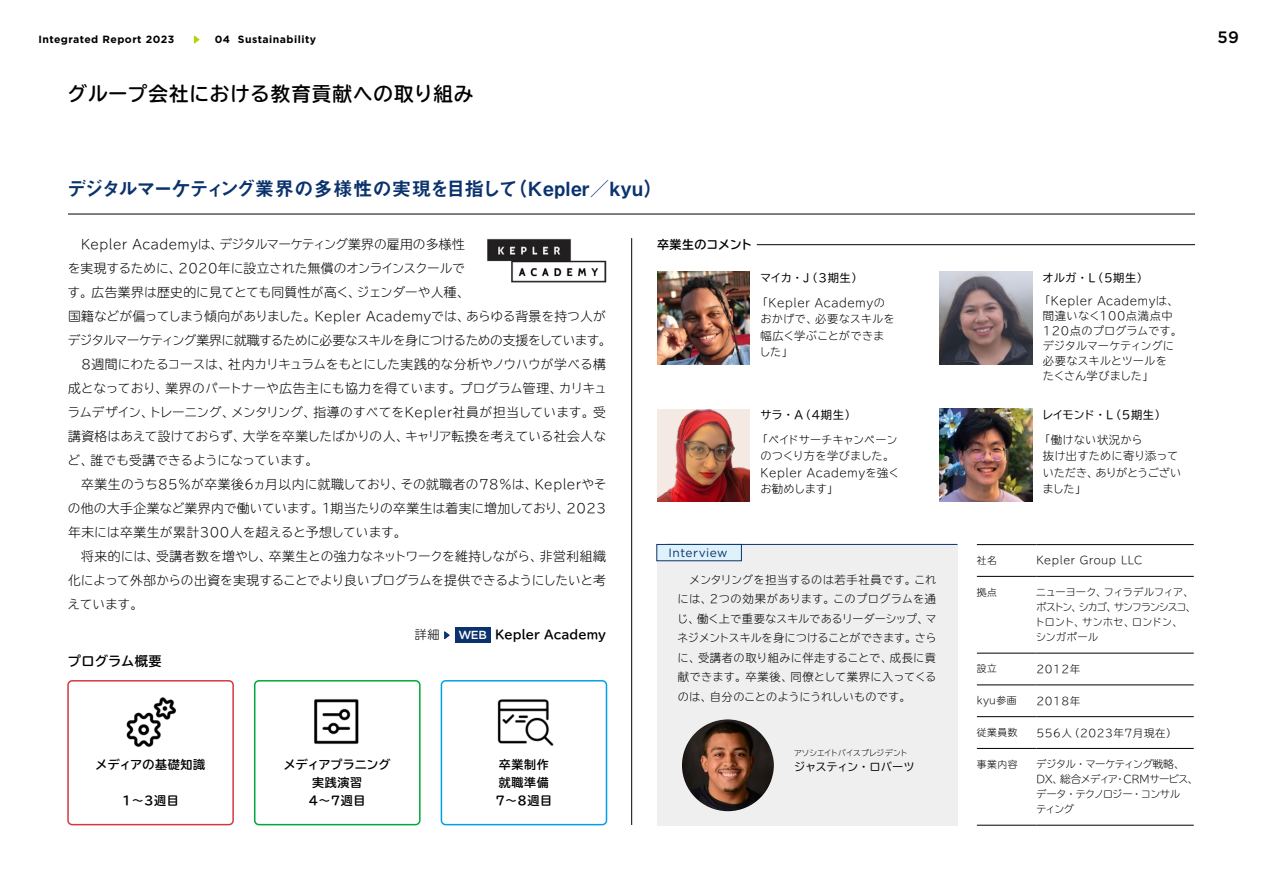
<style>
.page{position:relative;width:1263px;height:893px;background:#fff}
.page>*{position:absolute;margin:0;border:0;box-sizing:border-box;transform-origin:0 0}
.t1{font:19.5px "Midashi Go Pr 6 N MB31";letter-spacing:-.045em;color:#0a326d}
.t2{font:700 19.5px "Tsutawaru R Go Std";letter-spacing:.055em;color:#000}
.t3{font:500 16.5px "Gotham";color:#000}
.t4{font:700 13.2px "Tsutawaru R Go Std";letter-spacing:.02em;color:#000}
.t5{font:300 12.75px/24px "Tsutawaru R Go Std Super";letter-spacing:.005em;color:#000}
.t6{font:700 12px/18px "Tsutawaru R Go Std";letter-spacing:.015em;color:#000;text-align:center}
.t7{font:700 12px/18px "Tsutawaru R Go Std";letter-spacing:.055em;color:#000}
.t8{font:12px "Gotham";letter-spacing:.045em;color:#0a326d}
.t9{font:700 12px "Tsutawaru R Go Std";letter-spacing:.04em;color:#000}
.t10{font:700 12px "Tsutawaru R Go Std";letter-spacing:-.015em;color:#000}
.t11{font:300 12px "Tsutawaru R Go Std Super";color:#000}
.t12{font:300 11.25px/19.5px "Tsutawaru R Go Std Super";letter-spacing:.015em;color:#000}
.t13{font:300 11.25px/16.5px "Tsutawaru R Go Std Super";letter-spacing:.035em;color:#000}
.t14{font:11.25px "Tsutawaru R Go Std";letter-spacing:-.005em;color:#000}
.t15{font:300 11.25px/16.5px "Tsutawaru R Go Std Super";letter-spacing:-.005em;color:#000}
.t16{font:11.25px "Tsutawaru R Go Std";letter-spacing:-.045em;color:#000}
.t17{font:300 10.5px/15px "Tsutawaru R Go Std Super";letter-spacing:-.075em;color:#000}
.t18{font:300 10.5px/15px "Tsutawaru R Go Std Super";letter-spacing:-.085em;color:#000}
.t19{font:700 10.5px "Gotham";letter-spacing:.045em;color:#000}
.t20{font:300 10.5px "Tsutawaru R Go Std Super";letter-spacing:.055em;color:#000}
.t21{font:300 10.5px "Tsutawaru R Go Std Super";letter-spacing:-.03em;color:#000}
.t22{font:300 9.75px "Tsutawaru R Go Std Super";letter-spacing:.055em;color:#000}
.t23{font:300 8.25px "Tsutawaru R Go Std Super";letter-spacing:-.08em;color:#000}
.s1{font-family:"Gotham";font-weight:500;font-size:11.7px;color:#fff}
</style>
<div class="page">
<hr style="left:68px;top:214px;width:1127px;height:1px;background:#000">
<img style="left:487px;top:238px;width:120px;height:45px">
<hr style="left:631px;top:238px;width:1px;height:587px;background:#000">
<svg style="left:444px;top:631px;width:6px;height:9px"></svg>
<div style="left:455px;top:627px;width:36px;height:15px;background:#0a326d"></div>
<img style="left:939px;top:409px;width:93px;height:92px">
<img style="left:657px;top:272px;width:93px;height:92px">
<img style="left:939px;top:272px;width:93px;height:92px">
<img style="left:657px;top:409px;width:93px;height:92px">
<hr style="left:757px;top:244px;width:438px;height:1px;background:#000">
<hr style="left:977px;top:576px;width:59px;height:1px;background:#000">
<hr style="left:1036px;top:576px;width:158px;height:1px;background:#000">
<hr style="left:977px;top:685px;width:59px;height:1px;background:#000">
<hr style="left:1036px;top:685px;width:158px;height:1px;background:#000">
<hr style="left:977px;top:748px;width:59px;height:1px;background:#000">
<hr style="left:1036px;top:748px;width:158px;height:1px;background:#000">
<hr style="left:977px;top:544px;width:59px;height:1px;background:#000">
<hr style="left:1036px;top:544px;width:158px;height:1px;background:#000">
<hr style="left:977px;top:825px;width:59px;height:1px;background:#000">
<hr style="left:1036px;top:825px;width:158px;height:1px;background:#000">
<hr style="left:977px;top:653px;width:59px;height:1px;background:#000">
<hr style="left:1036px;top:653px;width:158px;height:1px;background:#000">
<hr style="left:977px;top:716px;width:59px;height:1px;background:#000">
<hr style="left:1036px;top:716px;width:158px;height:1px;background:#000">
<div style="left:657px;top:544px;width:300px;height:281px;background:#efefef"></div>
<hr style="left:667px;top:544px;width:290px;height:1px;background:#0a326d">
<div style="left:657px;top:544px;width:84px;height:17px;background:#dff2fc"></div>
<div style="left:656px;top:544px;width:86px;height:17px;border:1px solid #0a326d"></div>
<img style="left:682px;top:719px;width:92px;height:92px;border-radius:46px">
<div style="left:67px;top:680px;width:167px;height:145px;border:2px solid #d2393f;border-radius:4px"></div>
<div style="left:254px;top:680px;width:167px;height:145px;border:2px solid #00a73b;border-radius:4px"></div>
<div style="left:441px;top:680px;width:166px;height:145px;border:2px solid #00a0e9;border-radius:4px"></div>
<img style="left:126px;top:697px;width:50px;height:50px">
<img style="left:314px;top:699px;width:45px;height:45px">
<img style="left:497px;top:699px;width:57px;height:47px">
<svg style="left:194px;top:35px;width:6px;height:9px"></svg>
<p class="t19" style="left:38px;top:32px;width:137px">Integrated Report 2023</p>
<p class="t19" style="left:215px;top:32px;width:103px">04 Sustainability</p>
<p class="t3" style="left:1217px;top:27px;width:23px">59</p>
<h1 class="t2" style="left:67px;top:78px;width:407px">グループ会社における教育貢献への取り組み</h1>
<h1 class="t1" style="left:67px;top:173px;width:598px">デジタルマーケティング業界の多様性の実現を目指して（Kepler／kyu）</h1>
<p class="t5" style="left:67px;top:232px;width:546px">　Kepler Academyは、デジタルマーケティング業界の雇用の多様性<br>を実現するために、2020年に設立された無償のオンラインスクールで<br>す。広告業界は歴史的に見てとても同質性が高く、ジェンダーや人種、<br>国籍などが偏ってしまう傾向がありました。Kepler Academyでは、あらゆる背景を持つ人がデジタルマーケティング業界に就職するために必要なスキルを身につけるための支援をしています。　8週間にわたるコースは、社内カリキュラムをもとにした実践的な分析やノウハウが学べる構成となっており、業界のパートナーや広告主にも協力を得ています。プログラム管理、カリキュラムデザイン、トレーニング、メンタリング、指導のすべてをKepler社員が担当しています。受講資格はあえて設けておらず、大学を卒業したばかりの人、キャリア転換を考えている社会人など、誰でも受講できるようになっています。<br>　卒業生のうち85％が卒業後6ヵ月以内に就職しており、その就職者の78％は、Keplerやその他の大手企業など業界内で働いています。１期当たりの卒業生は着実に増加しており、2023年末には卒業生が累計300人を超えると予想しています。<br>　将来的には、受講者数を増やし、卒業生との強力なネットワークを維持しながら、非営利組織化によって外部からの出資を実現することでより良いプログラムを提供できるようにしたいと考えています。</p>
<p class="t11" style="left:415px;top:624px;width:26px">詳細</p>
<p class="t6" style="left:458px;top:625px;width:149px"><span class="s1">WEB</span> Kepler Academy</p>
<p class="t4" style="left:68px;top:651px;width:96px">プログラム概要</p>
<p class="t9" style="left:96px;top:755px;width:111px">メディアの基礎知識</p>
<p class="t6" style="left:122px;top:792px;width:58px">1～3週目</p>
<p class="t6" style="left:284px;top:756px;width:108px">メディアプラニング実践演習<br>4～7週目</p>
<p class="t7" style="left:496px;top:756px;width:58px">卒業制作就職準備<br>7～8週目</p>
<p class="t10" style="left:657px;top:234px;width:97px">卒業生のコメント</p>
<p class="t14" style="left:760px;top:268px;width:104px">マイカ・J（3期生）</p>
<p class="t13" style="left:757px;top:294px;width:140px">「Kepler Academyのおかげで、必要なスキルを幅広く学ぶことができま<br>した」</p>
<p class="t14" style="left:760px;top:405px;width:97px">サラ・A（4期生）</p>
<p class="t12" style="left:760px;top:431px;width:141px;line-height:16.5px;text-indent:-4px">「ペイドサーチキャンペーンのつくり方を学びました。<br>Kepler Academyを強くお勧めします」</p>
<p class="t8" style="left:668px;top:545px;width:61px">Interview</p>
<p class="t12" style="left:677px;top:570px;width:261px;text-align:justify">　メンタリングを担当するのは若手社員です。これには、2つの効果があります。このプログラムを通じ、働く上で重要なスキルであるリーダーシップ、マネジメントスキルを身につけることができます。さらに、受講者の取り組みに伴走することで、成長に貢献できます。卒業後、同僚として業界に入ってくるのは、自分のことのようにうれしいものです。</p>
<p class="t23" style="left:794px;top:746px;width:116px">アソシエイトバイスプレジデント</p>
<p class="t14" style="left:794px;top:757px;width:122px">ジャスティン・ロバーツ</p>
<p class="t14" style="left:1042px;top:268px;width:107px">オルガ・L（5期生）</p>
<p class="t12" style="left:1043px;top:293px;width:141px;line-height:15px;text-indent:-4px">「Kepler Academyは、間違いなく100点満点中<br>120点のプログラムです。デジタルマーケティングに必要なスキルとツールを<br>たくさん学びました」</p>
<p class="t16" style="left:1042px;top:405px;width:126px">レイモンド・L（5期生）</p>
<p class="t15" style="left:1042px;top:431px;width:140px;text-indent:-3px">「働けない状況から<br>抜け出すために寄り添っていただき、ありがとうございました」</p>
<p class="t22" style="left:977px;top:552px;width:22px">社名</p>
<p class="t20" style="left:1036px;top:552px;width:108px">Kepler Group LLC</p>
<p class="t22" style="left:977px;top:584px;width:22px">拠点</p>
<p class="t17" style="left:1035px;top:584px;width:163px">ニューヨーク、フィラデルフィア、ボストン、シカゴ、サンフランシスコ、トロント、サンホセ、ロンドン、<br>シンガポール</p>
<p class="t22" style="left:977px;top:661px;width:22px">設立</p>
<p class="t21" style="left:1036px;top:660px;width:45px">2012年</p>
<p class="t22" style="left:977px;top:692px;width:41px">kyu参画</p>
<p class="t21" style="left:1036px;top:692px;width:45px">2018年</p>
<p class="t22" style="left:977px;top:724px;width:42px">従業員数</p>
<p class="t20" style="left:1036px;top:724px;width:142px">556人（2023年7月現在）</p>
<p class="t22" style="left:977px;top:756px;width:42px">事業内容</p>
<p class="t18" style="left:1036px;top:756px;width:164px">デジタル・マーケティング戦略、<br>DX、総合メディア・CRMサービス、データ・テクノロジー・コンサル<br>ティング</p>
</div>
